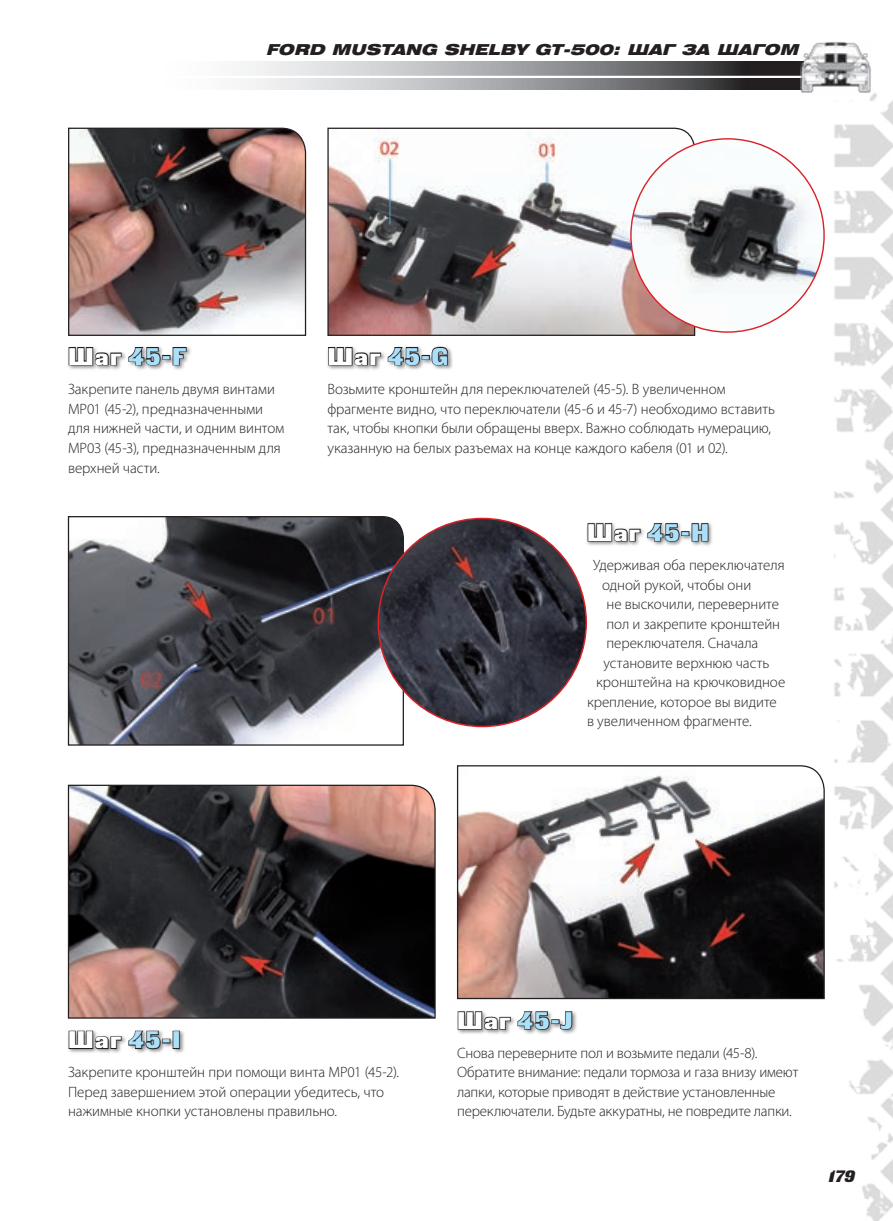
<style>
.page{position:relative;width:893px;height:1221px;background:#fff}
.page>*{position:absolute;margin:0;border:0;box-sizing:border-box;transform-origin:0 0}
.t1{font:24px "Black Grotesk C";letter-spacing:.05em;color:#aae0f9}
.t2{font:italic 16.5px "Black Grotesk C";color:#231f20}
.t3{font:300 15px/19.5px "Myriad Pro";letter-spacing:-.005em;color:#231f20}
.t4{font:italic 15px "Helios Ext Black C";color:#231f20}
.s1{color:#fff}
</style>
<div class="page">
<img style="left:725px;top:89px;width:168px;height:1131px">
<svg style="left:241px;top:61px;width:557px;height:28px"></svg>
<hr style="left:2px;top:76px;width:805px;height:2px;background:#fff">
<img style="left:798px;top:42px;width:75px;height:52px">
<div style="left:67px;top:345px;width:125px;height:25px;background:#231f20;opacity:.5"></div>
<svg style="left:68px;top:346px;width:54px;height:21px"></svg>
<svg style="left:128px;top:346px;width:34px;height:21px"></svg>
<div style="left:162px;top:355px;width:8px;height:5px;border:2px solid #231f20"></div>
<svg style="left:172px;top:346px;width:15px;height:20px"></svg>
<div style="left:586px;top:521px;width:128px;height:25px;background:#231f20;opacity:.5"></div>
<svg style="left:587px;top:522px;width:54px;height:21px"></svg>
<svg style="left:647px;top:522px;width:34px;height:21px"></svg>
<div style="left:681px;top:531px;width:8px;height:5px;border:2px solid #231f20"></div>
<svg style="left:691px;top:522px;width:18px;height:20px"></svg>
<div style="left:456px;top:1009px;width:121px;height:25px;background:#231f20;opacity:.5"></div>
<svg style="left:457px;top:1010px;width:54px;height:20px"></svg>
<svg style="left:517px;top:1010px;width:34px;height:21px"></svg>
<div style="left:551px;top:1019px;width:9px;height:5px;border:2px solid #231f20"></div>
<svg style="left:559px;top:1010px;width:15px;height:20px"></svg>
<div style="left:326px;top:345px;width:127px;height:25px;background:#231f20;opacity:.5"></div>
<svg style="left:327px;top:346px;width:94px;height:21px"></svg>
<div style="left:422px;top:355px;width:8px;height:5px;border:2px solid #231f20"></div>
<svg style="left:431px;top:346px;width:18px;height:21px"></svg>
<div style="left:67px;top:1028px;width:118px;height:25px;background:#231f20;opacity:.5"></div>
<svg style="left:68px;top:1029px;width:54px;height:21px"></svg>
<svg style="left:128px;top:1029px;width:34px;height:21px"></svg>
<div style="left:162px;top:1038px;width:8px;height:5px;border:2px solid #231f20"></div>
<div style="left:173px;top:1030px;width:7px;height:18px;border:2px solid #231f20"></div>
<svg style="left:327px;top:127px;width:369px;height:209px"></svg>
<svg style="left:67px;top:516px;width:338px;height:230px"></svg>
<svg style="left:67px;top:784px;width:369px;height:235px"></svg>
<img style="left:68px;top:127px;width:239px;height:209px">
<svg style="left:457px;top:764px;width:368px;height:235px"></svg>
<img style="left:631px;top:139px;width:193px;height:193px;border-radius:97px">
<img style="left:378px;top:518px;width:208px;height:208px;border-radius:104px">
<p class="t4" style="left:266px;top:40px;width:538px">FORD MUSTANG SHELBY GT-500: ШАГ ЗА ШАГОМ</p>
<h1 class="t1" style="left:68px;top:342px;width:119px"><span class="s1">Шаг</span> 45-F</h1>
<p class="t3" style="left:68px;top:379px;width:218px">Закрепите панель двумя винтами<br>MP01 (45-2), предназначенными для нижней части, и одним винтом<br>MP03 (45-3), предназначенным для верхней части.</p>
<h1 class="t1" style="left:327px;top:342px;width:122px"><span class="s1">Шаг</span> 45-G</h1>
<p class="t3" style="left:327px;top:379px;width:449px">Возьмите кронштейн для переключателей (45-5). В увеличенном фрагменте видно, что переключатели (45-6 и 45-7) необходимо вставить так, чтобы кнопки были обращены вверх. Важно соблюдать нумерацию, указанную на белых разъемах на конце каждого кабеля (01 и 02).</p>
<h1 class="t1" style="left:587px;top:518px;width:123px"><span class="s1">Шаг</span> 45-H</h1>
<p class="t3" style="left:593px;top:555px;width:193px">Удерживая оба переключателя</p>
<p class="t3" style="left:602px;top:574px;width:151px">одной рукой, чтобы они</p>
<p class="t3" style="left:606px;top:594px;width:174px">не выскочили, переверните</p>
<p class="t3" style="left:606px;top:613px;width:175px">пол и закрепите кронштейн</p>
<p class="t3" style="left:606px;top:633px;width:153px">переключателя. Сначала</p>
<p class="t3" style="left:603px;top:652px;width:167px">установите верхнюю часть</p>
<p class="t3" style="left:596px;top:672px;width:191px">кронштейна на крючковидное</p>
<p class="t3" style="left:587px;top:691px;width:191px">крепление, которое вы видите</p>
<p class="t3" style="left:587px;top:711px;width:166px">в увеличенном фрагменте.</p>
<h1 class="t1" style="left:68px;top:1025px;width:114px"><span class="s1">Шаг</span> 45-I</h1>
<p class="t3" style="left:68px;top:1062px;width:333px">Закрепите кронштейн при помощи винта MP01 (45-2).<br>Перед завершением этой операции убедитесь, что нажимные кнопки установлены правильно.</p>
<h1 class="t1" style="left:457px;top:1006px;width:117px"><span class="s1">Шаг</span> 45-J</h1>
<p class="t3" style="left:457px;top:1042px;width:343px">Снова переверните пол и возьмите педали (45-8).<br>Обратите внимание: педали тормоза и газа внизу имеют лапки, которые приводят в действие установленные переключатели. Будьте аккуратны, не повредите лапки.</p>
<p class="t2" style="left:829px;top:1166px;width:28px">179</p>
</div>
